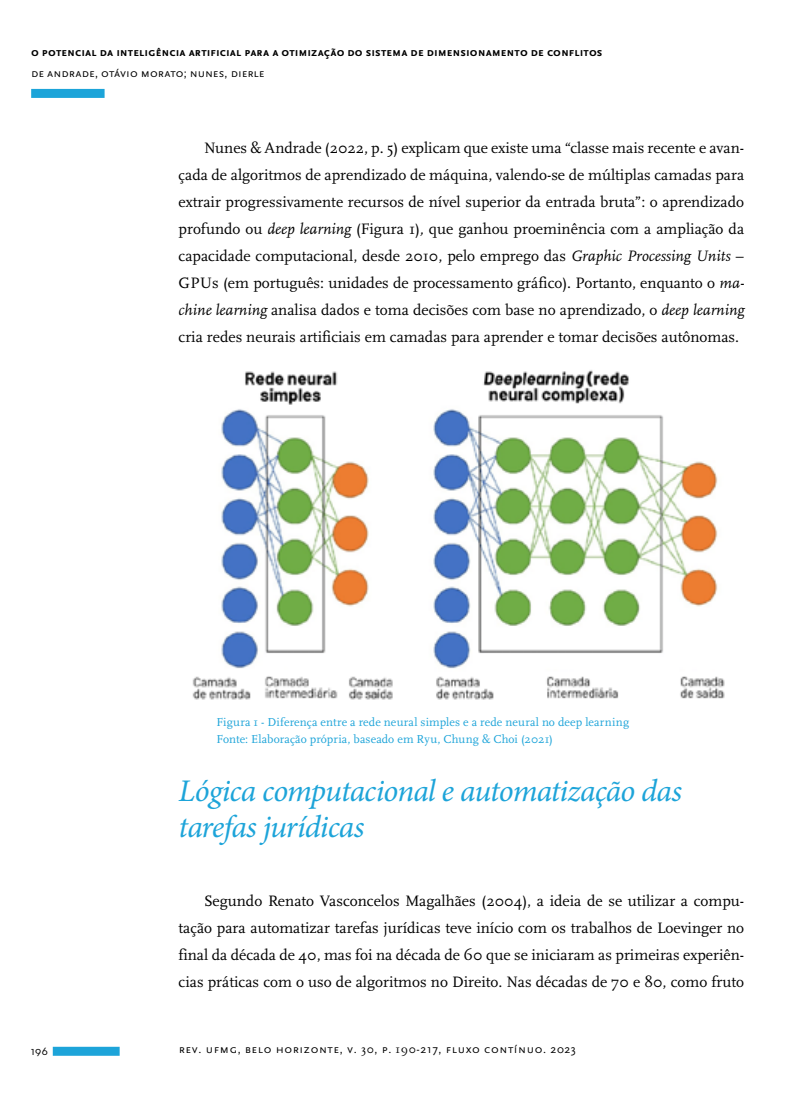
<style>
.page{position:relative;width:808px;height:1106px;background:#fff}
.page>*{position:absolute;margin:0;border:0;box-sizing:border-box;transform-origin:0 0}
.t1{font:italic 31.5px/36px "Minion Pro";letter-spacing:-.025em;color:#1da4d9}
.t2{font:15.75px/27px "Scala";color:#000;text-align:justify}
.t3{font:12px/16.5px "Scala";letter-spacing:.01em;color:#1da4d9}
.t4{font:700 12px "Scala Sans Caps";letter-spacing:.005em;color:#000}
.t5{font:12px "Scala Sans Caps";letter-spacing:.05em;color:#000}
.t6{font:12px "Scala Sans Caps";letter-spacing:.005em;color:#000}
.t7{font:12px "Neutra Text";color:#000}
.s1{font-style:italic}
.s2{font-family:"Scala"}
.s3{font-family:"Scala Sans"}
</style>
<div class="page">
<div style="left:53px;top:1046px;width:67px;height:9px;background:#1da4d9"></div>
<div style="left:31px;top:89px;width:74px;height:9px;background:#1ca4d9"></div>
<img style="left:192px;top:370px;width:533px;height:330px">
<p class="t4" style="left:31px;top:45px;width:573px">o potencial da inteligência artificial para a otimização do sistema de dimensionamento de conflitos</p>
<p class="t6" style="left:31px;top:66px;width:235px">de andrade, otávio morato; nunes, dierle</p>
<p class="t2" style="left:179px;top:134px;width:567px;text-indent:26px">Nunes &amp; Andrade (2022, p. 5) explicam que existe uma “classe mais recente e avan&shy;çada de algoritmos de aprendizado de máquina, valendo-se de múltiplas camadas para extrair progressivamente recursos de nível superior da entrada bruta”: o aprendizado profundo ou <span class="s1">deep learning</span> (Figura 1)<span class="s1">,</span> que ganhou proeminência com a ampliação da capacidade computacional, desde 2010, pelo emprego das <span class="s1">Graphic Processing Units</span> – GPUs (em português: unidades de processamento gráfico). Portanto, enquanto o <span class="s1">ma&shy;chine learning</span> analisa dados e toma decisões com base no aprendizado, o <span class="s1">deep learning </span>cria redes neurais artificiais em camadas para aprender e tomar decisões autônomas.</p>
<p class="t3" style="left:216px;top:714px;width:414px">Figura 1 - Diferença entre a rede neural simples e a rede neural no deep learning<br>Fonte: Elaboração própria, baseado em Ryu, Chung &amp; Choi (2021)</p>
<h1 class="t1" style="left:179px;top:773px;width:505px">Lógica computacional e automatização das tarefas jurídicas</h1>
<p class="t2" style="left:179px;top:887px;width:567px;text-indent:26px">Segundo Renato Vasconcelos Magalhães (2004), a ideia de se utilizar a compu&shy;tação para automatizar tarefas jurídicas teve início com os trabalhos de Loevinger no final da década de 40, mas foi na década de 60 que se iniciaram as primeiras experiên&shy;cias práticas com o uso de algoritmos no Direito. Nas décadas de 70 e 80, como fruto</p>
<p class="t7" style="left:31px;top:1043px;width:18px">196</p>
<p class="t5" style="left:179px;top:1042px;width:399px">rev. ufmg, belo horizonte, v. <span class="s2">30</span>, p. <span class="s2">190-</span><span class="s3">217</span>, fluxo contínuo. <span class="s3">2023</span></p>
</div>
